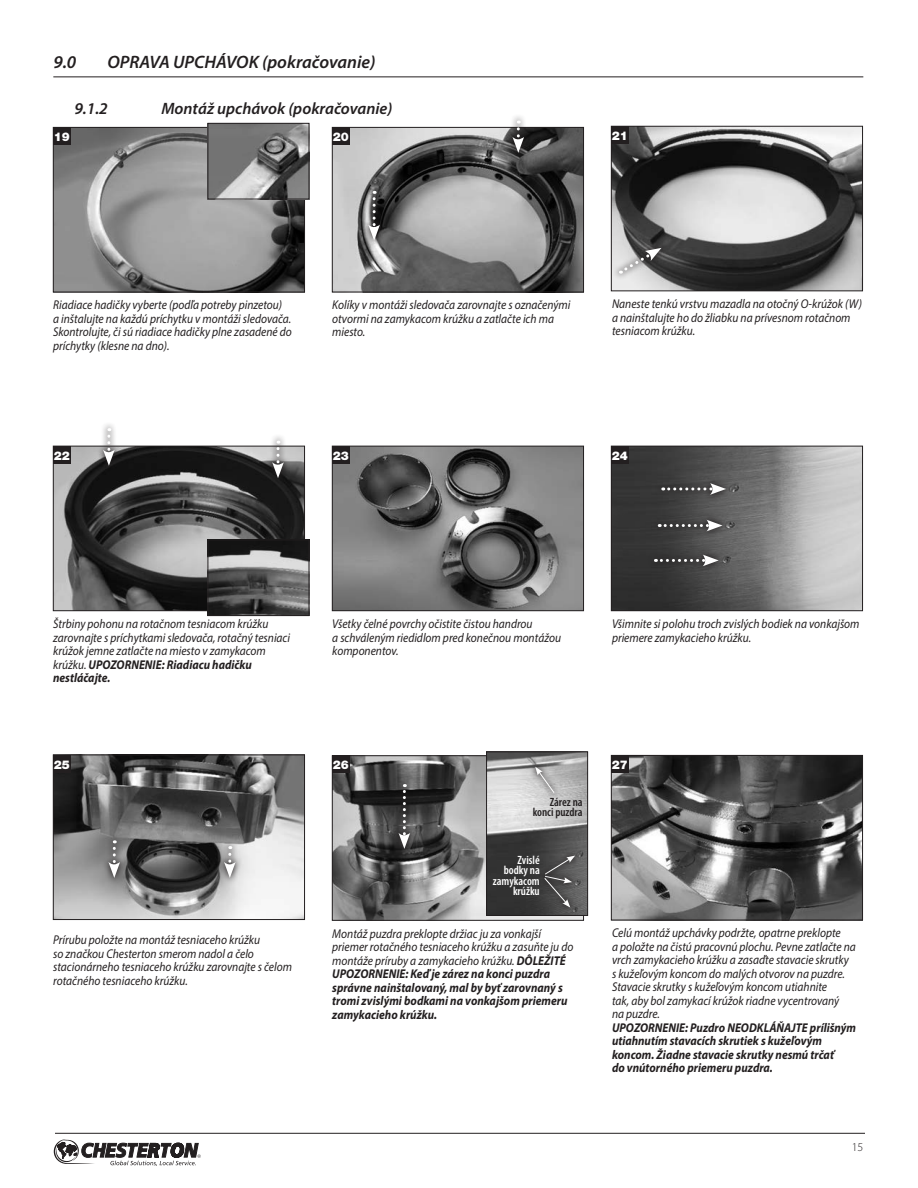
<style>
.page{position:relative;width:918px;height:1188px;background:#fff}
.page>*{position:absolute;margin:0;border:0;box-sizing:border-box;transform-origin:0 0}
.t1{font:italic 600 18px "Myriad Pro";color:#231f20}
.t2{font:italic 600 16.5px "Myriad Pro";color:#231f20}
.t3{font:italic 12.75px/13.5px "Myriad Pro";color:#231f20;scale:.9 1}
.t4{font:italic 700 12.75px/13.5px "Myriad Pro";color:#231f20;scale:.9 1}
.t5{font:600 condensed 12px/10.5px "Myriad Pro";color:#fff;text-align:right}
.t6{font:900 12px "Helvetica Neue CE";color:#fff}
.t7{font:600 condensed 12px/10.5px "Myriad Pro";color:#231f20;text-align:right}
.t8{font:300 12px "Myriad Pro";color:#231f20}
.s1{font-weight:700}
.s2{font-weight:400}
</style>
<div class="page">
<svg style="left:54px;top:1139px;width:147px;height:27px"></svg>
<hr style="left:55px;top:1133px;width:810px;height:1px;background:#231f20">
<hr style="left:53px;top:76px;width:810px;height:1px;background:#231f20">
<img style="left:55px;top:757px;width:248px;height:161px">
<div style="left:53px;top:755px;width:252px;height:165px;border:1px solid #231f20"></div>
<div style="left:53px;top:755px;width:18px;height:18px;background:#231f20"></div>
<img style="left:613px;top:448px;width:248px;height:161px">
<div style="left:611px;top:446px;width:252px;height:165px;border:1px solid #231f20"></div>
<img style="left:613px;top:757px;width:248px;height:161px">
<div style="left:611px;top:755px;width:252px;height:165px;border:1px solid #231f20"></div>
<div style="left:611px;top:446px;width:18px;height:18px;background:#231f20"></div>
<div style="left:611px;top:755px;width:18px;height:18px;background:#231f20"></div>
<img style="left:334px;top:129px;width:248px;height:161px">
<div style="left:332px;top:127px;width:252px;height:165px;border:1px solid #231f20"></div>
<div style="left:332px;top:127px;width:18px;height:18px;background:#231f20"></div>
<img style="left:613px;top:128px;width:248px;height:161px">
<div style="left:611px;top:126px;width:252px;height:165px;border:1px solid #231f20"></div>
<div style="left:611px;top:126px;width:18px;height:18px;background:#231f20"></div>
<img style="left:55px;top:448px;width:248px;height:161px">
<div style="left:53px;top:446px;width:252px;height:165px;border:1px solid #231f20"></div>
<div style="left:53px;top:446px;width:18px;height:18px;background:#231f20"></div>
<img style="left:334px;top:448px;width:248px;height:161px">
<div style="left:332px;top:446px;width:252px;height:165px;border:1px solid #231f20"></div>
<img style="left:334px;top:757px;width:248px;height:162px">
<div style="left:332px;top:755px;width:252px;height:166px;border:1px solid #231f20"></div>
<div style="left:332px;top:446px;width:18px;height:18px;background:#231f20"></div>
<div style="left:332px;top:755px;width:18px;height:18px;background:#231f20"></div>
<img style="left:55px;top:129px;width:248px;height:161px">
<div style="left:53px;top:127px;width:252px;height:165px;border:1px solid #231f20"></div>
<div style="left:53px;top:127px;width:18px;height:18px;background:#231f20"></div>
<svg style="left:392px;top:777px;width:25px;height:78px"></svg>
<svg style="left:399px;top:784px;width:11px;height:65px"></svg>
<div style="left:655px;top:476px;width:77px;height:25px;background:linear-gradient(to right,#343434,#5d5c5d)"></div>
<svg style="left:663px;top:483px;width:63px;height:12px"></svg>
<svg style="left:651px;top:513px;width:78px;height:25px"></svg>
<svg style="left:659px;top:520px;width:64px;height:11px"></svg>
<div style="left:647px;top:548px;width:78px;height:25px;background:linear-gradient(to right,#2c2c2c,#565656)"></div>
<svg style="left:655px;top:555px;width:64px;height:11px"></svg>
<svg style="left:102px;top:834px;width:25px;height:50px"></svg>
<svg style="left:108px;top:840px;width:12px;height:38px"></svg>
<svg style="left:96px;top:424px;width:25px;height:48px"></svg>
<svg style="left:103px;top:428px;width:12px;height:38px"></svg>
<svg style="left:362px;top:184px;width:24px;height:63px"></svg>
<svg style="left:368px;top:191px;width:12px;height:50px"></svg>
<svg style="left:506px;top:116px;width:25px;height:43px"></svg>
<svg style="left:512px;top:121px;width:12px;height:32px"></svg>
<svg style="left:266px;top:436px;width:24px;height:48px"></svg>
<svg style="left:272px;top:441px;width:12px;height:37px"></svg>
<svg style="left:217px;top:839px;width:25px;height:45px"></svg>
<svg style="left:224px;top:846px;width:12px;height:32px"></svg>
<svg style="left:612px;top:241px;width:56px;height:39px"></svg>
<svg style="left:620px;top:248px;width:42px;height:26px"></svg>
<img style="left:210px;top:125px;width:97px;height:72px">
<div style="left:208px;top:123px;width:101px;height:76px;border:1px solid #231f20"></div>
<img style="left:210px;top:542px;width:97px;height:72px">
<div style="left:208px;top:540px;width:101px;height:76px;border:1px solid #231f20"></div>
<img style="left:488px;top:754px;width:98px;height:160px">
<div style="left:486px;top:752px;width:102px;height:164px;border:1px solid #231f20"></div>
<svg style="left:538px;top:849px;width:44px;height:32px"></svg>
<svg style="left:538px;top:869px;width:40px;height:21px"></svg>
<svg style="left:529px;top:761px;width:32px;height:38px"></svg>
<svg style="left:535px;top:767px;width:20px;height:27px"></svg>
<div style="left:538px;top:871px;width:39px;height:43px;background:linear-gradient(to right,#353535,#5e5e5e)"></div>
<svg style="left:544px;top:856px;width:31px;height:52px;background:#5a5a5a"></svg>
<h1 class="t1" style="left:53px;top:50px;width:24px">9.0</h1>
<h1 class="t1" style="left:107px;top:50px;width:270px">OPRAVA UPCHÁVOK (pokračovanie)</h1>
<p class="t2" style="left:74px;top:98px;width:35px">9.1.2</p>
<p class="t2" style="left:161px;top:98px;width:233px">Montáž upchávok (pokračovanie)</p>
<p class="t6" style="left:54px;top:129px;width:18px">19</p>
<p class="t6" style="left:333px;top:129px;width:18px">20</p>
<p class="t6" style="left:612px;top:128px;width:18px">21</p>
<p class="t3" style="left:53px;top:298px;width:267px">Riadiace hadičky vyberte (podľa potreby pinzetou)<br>a inštalujte na každú príchytku v montáži sledovača.<br>Skontrolujte, či sú riadiace hadičky plne zasadené do príchytky (klesne na dno).</p>
<p class="t6" style="left:54px;top:448px;width:18px">22</p>
<p class="t3" style="left:332px;top:298px;width:266px">Kolíky v montáži sledovača zarovnajte s označenými otvormi na zamykacom krúžku a zatlačte ich ma miesto.</p>
<p class="t6" style="left:333px;top:448px;width:18px">23</p>
<p class="t3" style="left:612px;top:297px;width:279px">Naneste tenkú vrstvu mazadla na otočný O-krúžok (W) a nainštalujte ho do žliabku na prívesnom rotačnom tesniacom krúžku.</p>
<p class="t6" style="left:612px;top:448px;width:18px">24</p>
<p class="t3" style="left:53px;top:617px;width:265px">Štrbiny pohonu na rotačnom tesniacom krúžku zarovnajte s príchytkami sledovača, rotačný tesniaci krúžok jemne zatlačte na miesto v zamykacom krúžku. <span class="s1">UPOZORNENIE: Riadiacu hadičku nestláčajte.</span></p>
<p class="t3" style="left:332px;top:617px;width:256px">Všetky čelné povrchy očistite čistou handrou<br>a schváleným riedidlom pred konečnou montážou komponentov.</p>
<p class="t3" style="left:612px;top:617px;width:277px">Všimnite si polohu troch zvislých bodiek na vonkajšom priemere zamykacieho krúžku.</p>
<p class="t6" style="left:54px;top:757px;width:18px">25</p>
<p class="t3" style="left:53px;top:933px;width:267px">Prírubu položte na montáž tesniaceho krúžku<br>so značkou Chesterton smerom nadol a čelo stacionárneho tesniaceho krúžku zarovnajte s čelom rotačného tesniaceho krúžku.</p>
<p class="t6" style="left:333px;top:758px;width:18px">26</p>
<p class="t7" style="left:533px;top:796px;width:51px">Zárez na konci puzdra</p>
<p class="t5" style="left:493px;top:855px;width:48px">Zvislé bodky na zamykacom krúžku</p>
<p class="t4" style="left:332px;top:926px;width:269px"><span class="s2">Montáž puzdra preklopte držiac ju za vonkajší priemer rotačného tesniaceho krúžku a zasuňte ju do montáže príruby a zamykacieho krúžku.</span> DÔLEŽITÉ UPOZORNENIE: Keď je zárez na konci puzdra správne nainštalovaný, mal by byť zarovnaný s tromi zvislými bodkami na vonkajšom priemeru zamykacieho krúžku.</p>
<p class="t6" style="left:612px;top:757px;width:18px">27</p>
<p class="t3" style="left:612px;top:926px;width:273px">Celú montáž upchávky podržte, opatrne preklopte<br>a položte na čistú pracovnú plochu. Pevne zatlačte na vrch zamykacieho krúžku a zasaďte stavacie skrutky s kužeľovým koncom do malých otvorov na puzdre.<br>Stavacie skrutky s kužeľovým koncom utiahnite<br>tak, aby bol zamykací krúžok riadne vycentrovaný<br>na puzdre.</p>
<p class="t4" style="left:612px;top:1020px;width:273px">UPOZORNENIE: Puzdro NEODKLÁŇAJTE prílišným utiahnutím stavacích skrutiek s kužeľovým koncom. Žiadne stavacie skrutky nesmú trčať<br>do vnútorného priemeru puzdra.</p>
<p class="t8" style="left:852px;top:1140px;width:13px">15</p>
</div>
